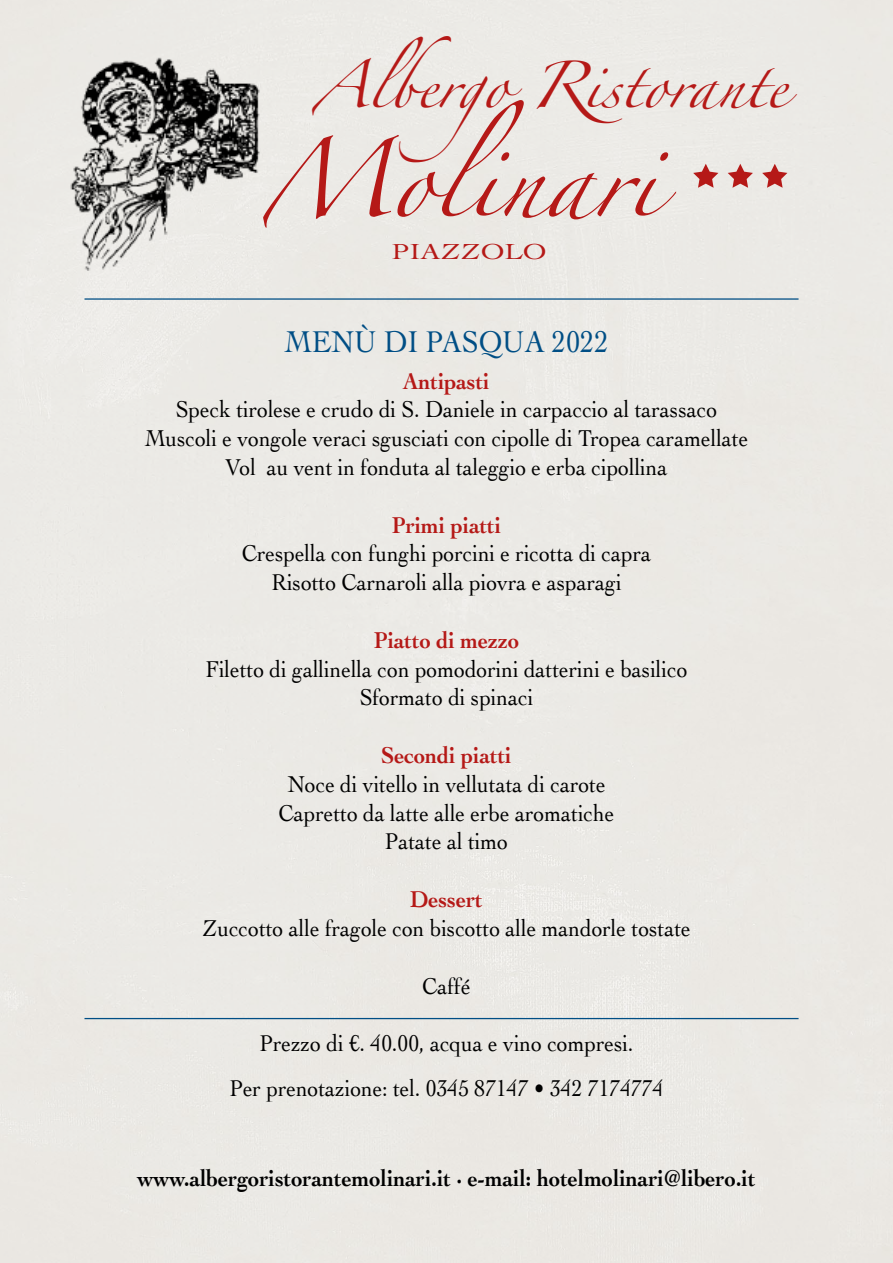
<style>
.page{position:relative;width:893px;height:1263px;background:#ebe9e5}
.page>*{position:absolute;margin:0;border:0;box-sizing:border-box;transform-origin:0 0}
.t1{font:69px "Zapfino";color:#b51917}
.t2{font:42px "Zapfino";color:#b51917}
.t3{font:31.5px "Cochin";color:#004e85;scale:.9 1}
.t4{font:24px/28.8px "Cochin";color:#000;text-align:center;scale:.9 1}
.t5{font:700 24px "Cochin";color:#000;scale:.9 1}
.t6{font:700 24px "Cochin";color:#b51917;scale:.9 1}
.t7{font:22.8px "Cochin";color:#b51917;scale:1.25 1}
</style>
<div class="page">
<img style="left:63px;top:53px;width:206px;height:217px">
<svg style="left:693px;top:164px;width:25px;height:24px"></svg>
<svg style="left:728px;top:164px;width:25px;height:24px"></svg>
<svg style="left:762px;top:164px;width:25px;height:24px"></svg>
<hr style="left:84px;top:298px;width:714px;height:2px;background:#004e85">
<hr style="left:84px;top:1018px;width:714px;height:1px;background:#004e85">
<h2 class="t2" style="left:314px;top:68px;width:475px">Albergo Ristorante</h2>
<h1 class="t1" style="left:261px;top:151px;width:399px">Molinari</h1>
<p class="t7" style="left:391px;top:236px;width:126px">PIAZZOLO</p>
<h3 class="t3" style="left:284px;top:321px;width:362px">MENÙ DI PASQUA 2022</h3>
<p class="t6" style="left:403px;top:365px;width:97px">Antipasti</p>
<p class="t4" style="left:145px;top:394px;width:672px">Speck tirolese e crudo di S. Daniele in carpaccio al tarassaco<br>Muscoli e vongole veraci sgusciati con cipolle di Tropea caramellate<br>Vol au vent in fonduta al taleggio e erba cipollina</p>
<p class="t6" style="left:392px;top:509px;width:123px">Primi piatti</p>
<p class="t4" style="left:242px;top:538px;width:456px">Crespella con funghi porcini e ricotta di capra<br>Risotto Carnaroli alla piovra e asparagi</p>
<p class="t6" style="left:374px;top:624px;width:163px">Piatto di mezzo</p>
<p class="t4" style="left:205px;top:653px;width:537px">Filetto di gallinella con pomodorini datterini e basilico<br>Sformato di spinaci</p>
<p class="t6" style="left:381px;top:739px;width:146px">Secondi piatti</p>
<p class="t4" style="left:279px;top:769px;width:375px">Noce di vitello in vellutata di carote<br>Capretto da latte alle erbe aromatiche<br>Patate al timo</p>
<p class="t6" style="left:410px;top:883px;width:82px">Dessert</p>
<p class="t4" style="left:202px;top:913px;width:544px">Zuccotto alle fragole con biscotto alle mandorle tostate</p>
<p class="t4" style="left:422px;top:970px;width:55px">Caffé</p>
<p class="t4" style="left:229px;top:1019px;width:484px;line-height:45.3px">Prezzo di €. 40.00, acqua e vino compresi.<br>Per prenotazione: tel. 0345 87147 • 342 7174774</p>
<p class="t5" style="left:137px;top:1162px;width:688px">www.albergoristorantemolinari.it · e-mail: hotelmolinari@libero.it</p>
</div>
